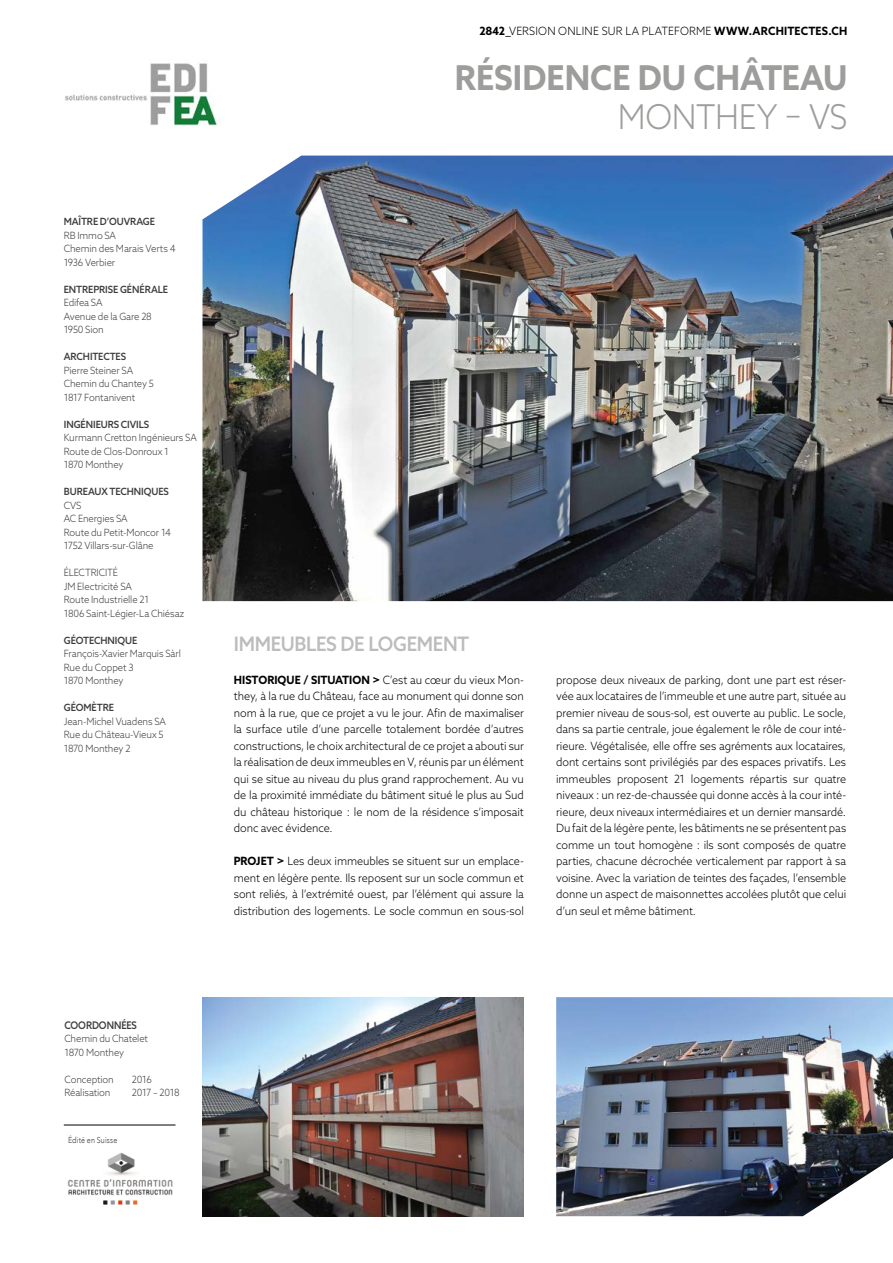
<style>
.page{position:relative;width:893px;height:1263px;background:#fff}
.page>*{position:absolute;margin:0;border:0;box-sizing:border-box;transform-origin:0 0}
.t1{font:700 34.2px "Azo Sans";color:#9d9d9c;scale:.95 1}
.t2{font:300 34.2px "Azo Sans";letter-spacing:-.01em;color:#9d9d9c;scale:.95 1}
.t3{font:500 19.95px "Azo Sans";letter-spacing:-.02em;color:#bcbcbc;scale:.95 1}
.t4{font:300 11.4px/16.5px "Azo Sans";letter-spacing:-.005em;color:#000;text-align:justify;scale:.95 1}
.t5{font:300 11.4px "Azo Sans";letter-spacing:.015em;color:#000;scale:.95 1}
.t6{font:500 10.5px "Azo Sans";letter-spacing:-.01em;color:#3c3c3b;scale:.9 1}
.t7{font:300 10.05px/13.5px "Azo Sans";letter-spacing:-.015em;color:#3c3c3b;scale:.95 1}
.t8{font:500 10.05px "Azo Sans";letter-spacing:-.005em;color:#3c3c3b;scale:.95 1}
.t9{font:300 10.05px "Azo Sans";letter-spacing:-.045em;color:#3c3c3b;scale:.95 1}
.t10{font:300 8.55px "Avenir";letter-spacing:.02em;color:#3c3c3b;scale:.84 1}
.s1{font-weight:700}
</style>
<div class="page">
<img style="left:202px;top:156px;width:691px;height:445px">
<img style="left:202px;top:997px;width:322px;height:219px">
<img style="left:556px;top:997px;width:337px;height:219px">
<img style="left:67px;top:1152px;width:106px;height:53px">
<hr style="left:64px;top:1125px;width:111px;height:1px;background:#000">
<img style="left:65px;top:63px;width:156px;height:63px">
<p class="t8" style="left:64px;top:215px;width:98px">MAÎTRE D’OUVRAGE</p>
<p class="t7" style="left:64px;top:228px;width:119px">RB Immo SA<br>Chemin des Marais Verts 4<br>1936 Verbier</p>
<p class="t8" style="left:64px;top:282px;width:111px">ENTREPRISE GÉNÉRALE</p>
<p class="t7" style="left:64px;top:296px;width:94px">Edifea SA<br>Avenue de la Gare 28<br>1950 Sion</p>
<p class="t8" style="left:64px;top:350px;width:67px">ARCHITECTES</p>
<p class="t7" style="left:64px;top:363px;width:96px">Pierre Steiner SA<br>Chemin du Chantey 5<br>1817 Fontanivent</p>
<p class="t8" style="left:64px;top:417px;width:91px">INGÉNIEURS CIVILS</p>
<p class="t7" style="left:64px;top:431px;width:142px">Kurmann Cretton Ingénieurs SA<br>Route de Clos-Donroux 1<br>1870 Monthey</p>
<p class="t8" style="left:64px;top:485px;width:112px">BUREAUX TECHNIQUES</p>
<p class="t7" style="left:64px;top:498px;width:114px">CVS<br>AC Energies SA<br>Route du Petit-Moncor 14<br>1752 Villars-sur-Glâne</p>
<p class="t7" style="left:64px;top:566px;width:128px">ÉLECTRICITÉ<br>JM Electricité SA<br>Route Industrielle 21<br>1806 Saint-Légier-La Chiésaz</p>
<p class="t8" style="left:64px;top:633px;width:79px">GÉOTECHNIQUE</p>
<p class="t7" style="left:64px;top:647px;width:125px">François-Xavier Marquis Sàrl<br>Rue du Coppet 3<br>1870 Monthey</p>
<p class="t8" style="left:64px;top:701px;width:54px">GÉOMÈTRE</p>
<p class="t7" style="left:64px;top:714px;width:109px">Jean-Michel Vuadens SA<br>Rue du Château-Vieux 5<br>1870 Monthey 2</p>
<p class="t5" style="left:479px;top:24px;width:389px"><span class="s1">2842_</span>VERSION ONLINE SUR LA PLATEFORME <span class="s1">WWW.ARCHITECTES.CH</span></p>
<h1 class="t1" style="left:455px;top:55px;width:415px">RÉSIDENCE DU CHÂTEAU</h1>
<h1 class="t2" style="left:618px;top:94px;width:243px">MONTHEY – VS</h1>
<h2 class="t3" style="left:234px;top:630px;width:249px">IMMEUBLES DE LOGEMENT</h2>
<p class="t4" style="left:234px;top:671px;width:307px"><span class="s1">HISTORIQUE / SITUATION &gt;</span> C’est au cœur du vieux Mon&shy;they, à la rue du Château, face au monument qui donne son nom à la rue, que ce projet a vu le jour. Afin de maximaliser la surface utile d’une parcelle totalement bordée d’autres constructions, le choix architectural de ce projet a abouti sur la réalisation de deux immeubles en V, réunis par un élément qui se situe au niveau du plus grand rapprochement. Au vu de la proximité immédiate du bâtiment situé le plus au Sud du château historique : le nom de la résidence s’imposait donc avec évidence.</p>
<p class="t4" style="left:234px;top:853px;width:307px"><span class="s1">PROJET &gt;</span> Les deux immeubles se situent sur un emplace&shy;ment en légère pente. Ils reposent sur un socle commun et sont reliés, à l’extrémité ouest, par l’élément qui assure la distribution des logements. Le socle commun en sous-sol</p>
<p class="t4" style="left:556px;top:671px;width:307px">propose deux niveaux de parking, dont une part est réser&shy;vée aux locataires de l’immeuble et une autre part, située au premier niveau de sous-sol, est ouverte au public. Le socle, dans sa partie centrale, joue également le rôle de cour inté&shy;rieure. Végétalisée, elle offre ses agréments aux locataires, dont certains sont privilégiés par des espaces privatifs. Les immeubles proposent 21 logements répartis sur quatre niveaux : un rez-de-chaussée qui donne accès à la cour inté&shy;rieure, deux niveaux intermédiaires et un dernier mansardé.<br>Du fait de la légère pente, les bâtiments ne se présentent pas comme un tout homogène : ils sont composés de quatre parties, chacune décrochée verticalement par rapport à sa voisine. Avec la variation de teintes des façades, l’ensemble donne un aspect de maisonnettes accolées plutôt que celui d’un seul et même bâtiment.</p>
<p class="t6" style="left:64px;top:1018px;width:82px">COORDONNÉES</p>
<p class="t7" style="left:64px;top:1032px;width:90px">Chemin du Chatelet<br>1870 Monthey</p>
<p class="t7" style="left:64px;top:1072px;width:53px">Conception</p>
<p class="t7" style="left:132px;top:1072px;width:22px">2016</p>
<p class="t7" style="left:64px;top:1086px;width:50px">Réalisation</p>
<p class="t9" style="left:132px;top:1086px;width:52px">2017 – 2018</p>
<p class="t10" style="left:68px;top:1135px;width:60px">Édité en Suisse</p>
</div>
